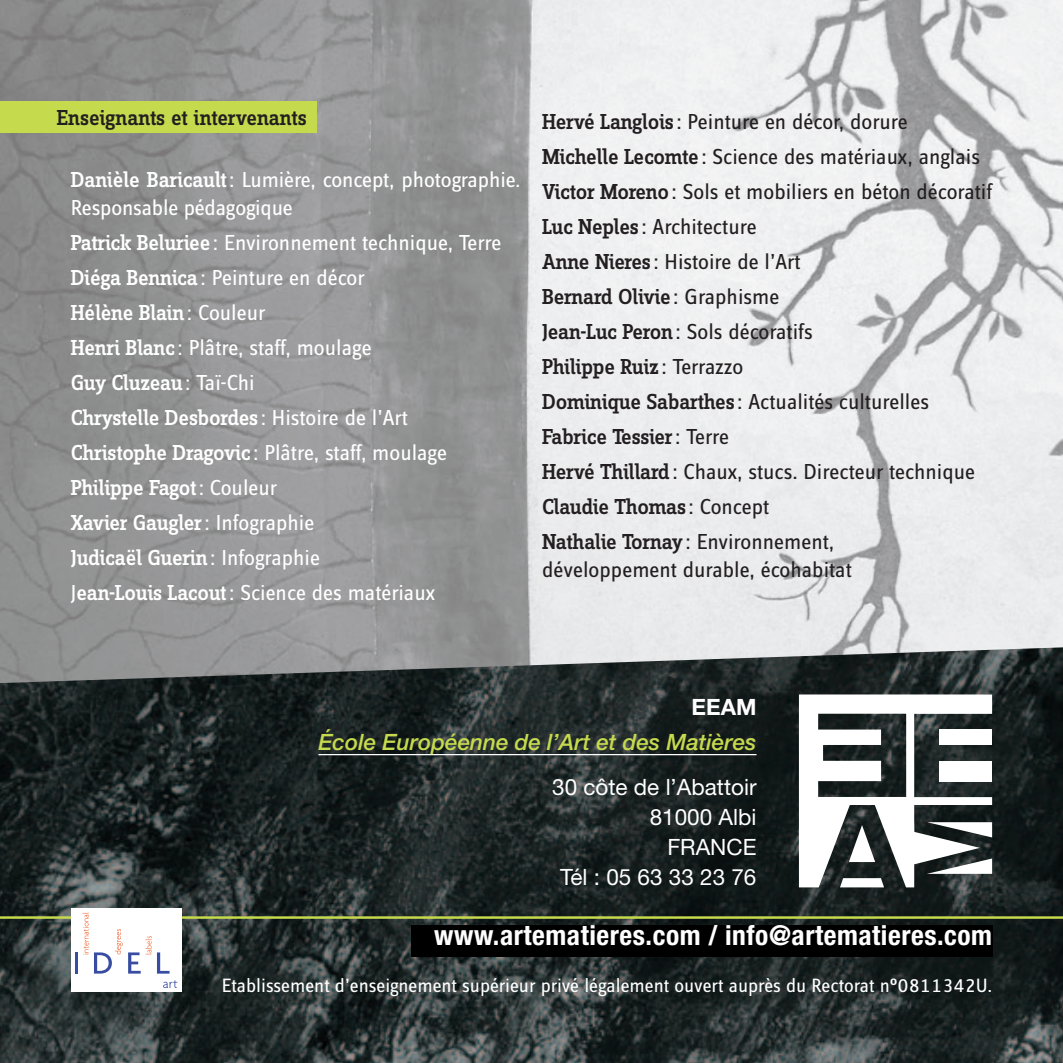
<style>
.page{position:relative;width:1063px;height:1063px;background:#fff}
.page>*{position:absolute;margin:0;border:0;box-sizing:border-box;transform-origin:0 0}
.t1{font:700 condensed 27.5px "Helvetica Neue LT Std";letter-spacing:.02em;color:#fff}
.t2{font:22.5px/35px "Zine Sans Dis Regular Roman Tf";color:#231f20}
.t3{font:22.5px/27.5px "Zine Sans Dis Regular Roman Tf";color:#fff}
.t4{font:500 22.5px/35px "Zine Slab Dis";letter-spacing:-.015em;color:#fff}
.t5{font:500 22.5px "Zine Slab Dis";letter-spacing:-.01em;color:#231f20}
.t6{font:22.5px/30px "Helvetica Neue LT Std";color:#fff;text-align:right}
.t7{font:italic 500 22.5px "Helvetica Neue LT Std";color:#c6da4e}
.t8{font:700 22.5px "Helvetica Neue LT Std";color:#fff}
.t9{font:20px "Zine Sans Dis Regular Roman Tf";color:#fff}
.s1{font-family:"Zine Slab Dis";font-weight:500}
.s2{font-family:"Zine Sans Dis Regular Roman Tf";font-weight:400}
</style>
<div class="page">
<img style="left:0;top:0;width:1063px;height:647px">
<img style="left:0;top:647px;width:1063px;height:416px">
<div style="left:411px;top:926px;width:581px;height:31px;background:#000"></div>
<hr style="left:318px;top:754px;width:438px;height:1px;background:#fff">
<svg style="left:799px;top:694px;width:193px;height:193px"></svg>
<hr style="left:0;top:916px;width:1063px;height:3px;background:#c6da4e">
<div style="left:0;top:101px;width:317px;height:32px;background:#c6da4e"></div>
<div style="left:71px;top:908px;width:111px;height:84px;background:#fff"></div>
<hr style="left:75px;top:952px;width:3px;height:22px;background:#384da1">
<svg style="left:83px;top:912px;width:87px;height:62px"></svg>
<svg style="left:163px;top:980px;width:14px;height:8px"></svg>
<p class="t5" style="left:57px;top:107px;width:252px">Enseignants et intervenants</p>
<p class="t3" style="left:71px;top:167px;width:451px"><span class="s1">Danièle Baricault</span>: Lumière, concept, photographie.<br>Responsable pédagogique</p>
<p class="t3" style="left:71px;top:226px;width:432px;line-height:35px"><span class="s1">Patrick Beluriee</span>: Environnement technique, Terre<br><span class="s1">Diéga Bennica</span>: Peinture en décor</p>
<p class="t4" style="left:71px;top:296px;width:196px">Hélène Blain<span class="s2">: Couleur</span></p>
<p class="t3" style="left:71px;top:335px;width:302px"><span class="s1">Henri Blanc</span> : Plâtre, staff, moulage</p>
<p class="t4" style="left:71px;top:366px;width:339px">Guy Cluzeau<span class="s2">: Taï-Chi<br></span>Chrystelle Desbordes<span class="s2">: Histoire de l’Art</span></p>
<p class="t3" style="left:71px;top:440px;width:378px"><span class="s1">Christophe Dragovic</span> : Plâtre, staff, moulage</p>
<p class="t4" style="left:71px;top:471px;width:251px">Philippe Fagot<span class="s2">: Couleur<br></span>Xavier Gaugler<span class="s2">: Infographie<br></span>Judicaël Guerin<span class="s2">: Infographie</span></p>
<p class="t3" style="left:71px;top:580px;width:366px">J<span class="s1">ean-Louis Lacout</span>: Science des matériaux</p>
<p class="t2" style="left:542px;top:105px;width:452px"><span class="s1">Hervé Langlois</span>: Peinture en décor, dorure<br><span class="s1">Michelle Lecomte</span>: Science des matériaux, anglais <span class="s1">Victor Moreno</span>: Sols et mobiliers en béton décoratif <span class="s1">Luc Neples</span>: Architecture<br><span class="s1">Anne Nieres</span>: Histoire de l’Art</p>
<p class="t5" style="left:542px;top:285px;width:239px">Bernard Olivie<span class="s2">: Graphisme</span></p>
<p class="t2" style="left:542px;top:315px;width:272px"><span class="s1">Jean-Luc Peron</span>: Sols décoratifs</p>
<p class="t5" style="left:542px;top:355px;width:203px">Philippe Ruiz <span class="s2">: Terrazzo</span></p>
<p class="t2" style="left:542px;top:385px;width:388px"><span class="s1">Dominique Sabarthes</span>: Actualités culturelles</p>
<p class="t5" style="left:542px;top:425px;width:188px">Fabrice Tessier<span class="s2">: Terre</span></p>
<p class="t2" style="left:542px;top:455px;width:435px"><span class="s1">Hervé Thillard</span>: Chaux, stucs. Directeur technique</p>
<p class="t5" style="left:542px;top:495px;width:229px">Claudie Thomas<span class="s2">: Concept</span></p>
<p class="t2" style="left:542px;top:529px;width:311px;line-height:27.5px"><span class="s1">Nathalie Tornay</span>: Environnement, développement durable, écohabitat</p>
<p class="t8" style="left:692px;top:693px;width:66px">EEAM</p>
<p class="t7" style="left:318px;top:728px;width:440px">École Européenne de l’Art et des Matières</p>
<p class="t6" style="left:552px;top:771px;width:206px">30 côte de l’Abattoir<br>81000 Albi<br>France<br>Tél : 05 63 33 23 76</p>
<p class="t1" style="left:434px;top:919px;width:559px">www.artematieres.com / info@artematieres.com</p>
<p class="t9" style="left:222px;top:976px;width:772px">Etablissement d’enseignement supérieur privé légalement ouvert auprès du Rectorat n°0811342U.</p>
</div>
